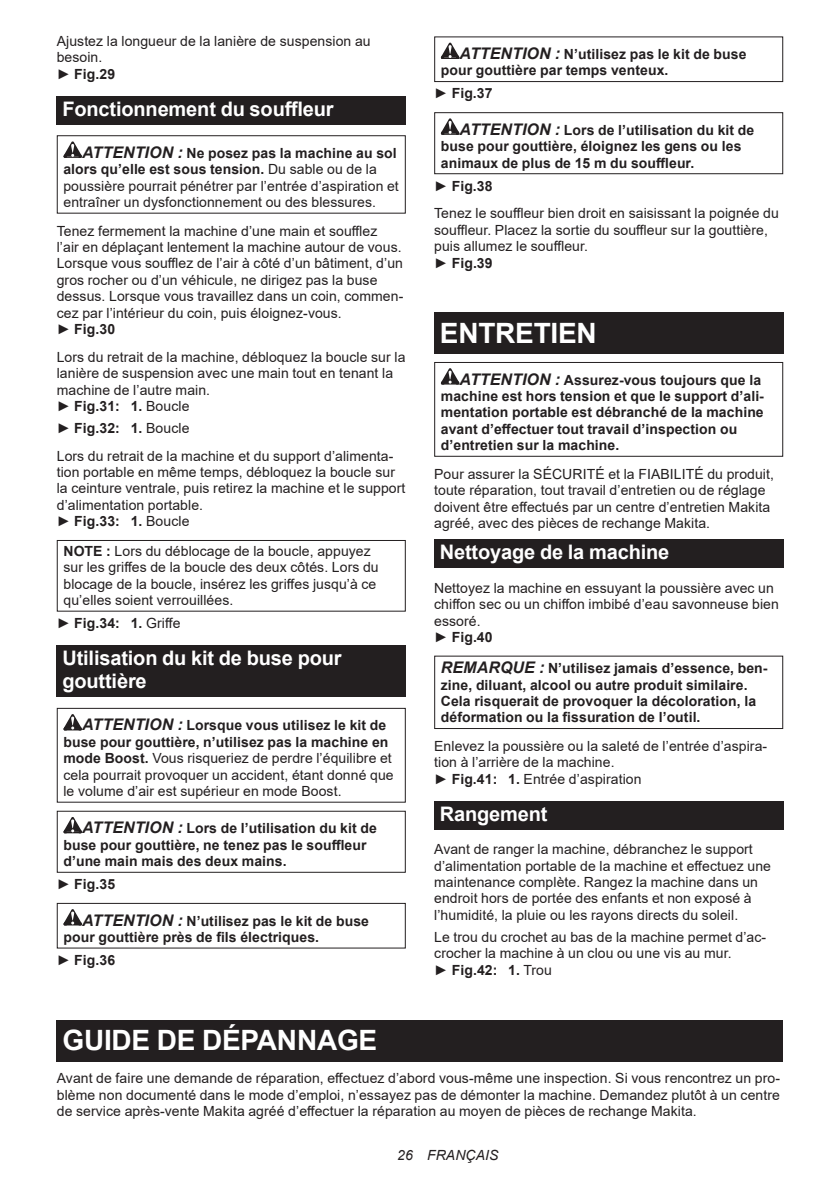
<style>
.page{position:relative;width:840px;height:1191px;background:#fff}
.page>*{position:absolute;margin:0;border:0;box-sizing:border-box;transform-origin:0 0}
.t1{font:700 28px "Arial";letter-spacing:-.01em;color:#fff}
.t2{font:700 20px/23.4px "Arial";letter-spacing:-.01em;color:#fff}
.t3{font:14px/16.4px "Arial";letter-spacing:.005em;color:#231f20}
.t4{font:700 14px/16.4px "Arial";letter-spacing:.005em;color:#231f20}
.t5{font:italic 14px "Arial";letter-spacing:.005em;color:#231f20}
.s1{font-weight:700}
.s2{font-weight:700;font-style:italic;font-size:16px}
.s3{font-weight:400}
.s4{font-style:italic;font-size:16px}
</style>
<div class="page">
<div style="left:57px;top:96px;width:348px;height:28px;background:#231f20"></div>
<svg style="left:63px;top:141px;width:19px;height:17px"></svg>
<div style="left:57px;top:135px;width:348px;height:79px;border:1px solid #231f20"></div>
<div style="left:57px;top:540px;width:348px;height:71px;border:1px solid #231f20"></div>
<div style="left:57px;top:645px;width:348px;height:52px;background:#231f20"></div>
<svg style="left:63px;top:714px;width:19px;height:16px"></svg>
<div style="left:57px;top:708px;width:348px;height:94px;border:1px solid #231f20"></div>
<svg style="left:63px;top:817px;width:19px;height:16px"></svg>
<div style="left:57px;top:810px;width:348px;height:62px;border:1px solid #231f20"></div>
<svg style="left:63px;top:909px;width:19px;height:16px"></svg>
<div style="left:57px;top:903px;width:348px;height:45px;border:1px solid #231f20"></div>
<svg style="left:440px;top:43px;width:19px;height:16px"></svg>
<div style="left:434px;top:36px;width:348px;height:46px;border:1px solid #231f20"></div>
<svg style="left:440px;top:118px;width:19px;height:17px"></svg>
<div style="left:434px;top:112px;width:348px;height:62px;border:1px solid #231f20"></div>
<div style="left:434px;top:313px;width:348px;height:41px;background:#231f20"></div>
<svg style="left:440px;top:368px;width:19px;height:16px"></svg>
<div style="left:434px;top:362px;width:348px;height:95px;border:1px solid #231f20"></div>
<div style="left:434px;top:539px;width:348px;height:29px;background:#231f20"></div>
<div style="left:434px;top:655px;width:348px;height:74px;border:1px solid #231f20"></div>
<div style="left:434px;top:801px;width:348px;height:28px;background:#231f20"></div>
<div style="left:57px;top:1020px;width:725px;height:41px;background:#231f20"></div>
<p class="t3" style="left:57px;top:33px;width:315px">Ajustez la longueur de la lanière de suspension au besoin.<br>► <span class="s1">Fig.29</span></p>
<h2 class="t2" style="left:62px;top:97px;width:272px">Fonctionnement du souffleur</h2>
<p class="t3" style="left:63px;top:145px;width:337px;text-indent:19px"><span class="s2">ATTENTION :</span> <span class="s1">Ne posez pas la machine au sol alors qu’elle est sous tension.</span> Du sable ou de la poussière pourrait pénétrer par l’entrée d’aspiration et entraîner un dysfonctionnement ou des blessures.</p>
<p class="t3" style="left:57px;top:222px;width:348px">Tenez fermement la machine d’une main et soufflez<br>l’air en déplaçant lentement la machine autour de vous.<br>Lorsque vous soufflez de l’air à côté d’un bâtiment, d’un gros rocher ou d’un véhicule, ne dirigez pas la buse dessus. Lorsque vous travaillez dans un coin, commen&shy;cez par l’intérieur du coin, puis éloignez-vous.<br>► <span class="s1">Fig.30</span></p>
<p class="t3" style="left:57px;top:348px;width:350px">Lors du retrait de la machine, débloquez la boucle sur la lanière de suspension avec une main tout en tenant la machine de l’autre main.<br>► <span class="s1">Fig.31: 1.</span> Boucle</p>
<p class="t3" style="left:57px;top:414px;width:338px;line-height:27.8px">► <span class="s1">Fig.32: 1.</span> Boucle<br>Lors du retrait de la machine et du support d’alimenta-</p>
<p class="t3" style="left:57px;top:464px;width:350px">tion portable en même temps, débloquez la boucle sur la ceinture ventrale, puis retirez la machine et le support d’alimentation portable.<br>► <span class="s1">Fig.33: 1.</span> Boucle</p>
<p class="t3" style="left:63px;top:542px;width:316px"><span class="s1">NOTE :</span> Lors du déblocage de la boucle, appuyez sur les griffes de la boucle des deux côtés. Lors du blocage de la boucle, insérez les griffes jusqu’à ce qu’elles soient verrouillées.</p>
<p class="t4" style="left:57px;top:615px;width:125px"><span class="s3">►</span> Fig.34: 1. <span class="s3">Griffe</span></p>
<h2 class="t2" style="left:62px;top:646px;width:280px">Utilisation du kit de buse pour gouttière</h2>
<p class="t3" style="left:63px;top:717px;width:331px;text-indent:19px"><span class="s2">ATTENTION :</span> <span class="s1">Lorsque vous utilisez le kit de buse pour gouttière, n’utilisez pas la machine en mode Boost.</span> Vous risqueriez de perdre l’équilibre et cela pourrait provoquer un accident, étant donné que le volume d’air est supérieur en mode Boost.</p>
<p class="t4" style="left:63px;top:820px;width:315px;text-indent:19px"><span class="s4">ATTENTION :</span> Lors de l’utilisation du kit de buse pour gouttière, ne tenez pas le souffleur d’une main mais des deux mains.</p>
<p class="t4" style="left:57px;top:876px;width:60px"><span class="s3">►</span> Fig.35</p>
<p class="t4" style="left:63px;top:912px;width:307px;text-indent:19px"><span class="s4">ATTENTION :</span> N’utilisez pas le kit de buse pour gouttière près de fils électriques.</p>
<p class="t4" style="left:57px;top:952px;width:60px"><span class="s3">►</span> Fig.36</p>
<p class="t4" style="left:440px;top:46px;width:307px;text-indent:19px"><span class="s4">ATTENTION :</span> N’utilisez pas le kit de buse pour gouttière par temps venteux.</p>
<p class="t4" style="left:434px;top:85px;width:60px"><span class="s3">►</span> Fig.37</p>
<p class="t4" style="left:440px;top:122px;width:315px;text-indent:19px"><span class="s4">ATTENTION :</span> Lors de l’utilisation du kit de buse pour gouttière, éloignez les gens ou les animaux de plus de 15 m du souffleur.</p>
<p class="t3" style="left:434px;top:172px;width:346px;line-height:27.8px">► <span class="s1">Fig.38<br></span>Tenez le souffleur bien droit en saisissant la poignée du</p>
<p class="t3" style="left:434px;top:221px;width:335px">souffleur. Placez la sortie du souffleur sur la gouttière, puis allumez le souffleur.<br>► <span class="s1">Fig.39</span></p>
<h1 class="t1" style="left:439px;top:313px;width:158px">ENTRETIEN</h1>
<p class="t4" style="left:440px;top:371px;width:324px;text-indent:19px"><span class="s4">ATTENTION :</span> Assurez-vous toujours que la machine est hors tension et que le support d’ali&shy;mentation portable est débranché de la machine avant d’effectuer tout travail d’inspection ou d’entretien sur la machine.</p>
<p class="t3" style="left:434px;top:465px;width:341px">Pour assurer la SÉCURITÉ et la FIABILITÉ du produit, toute réparation, tout travail d’entretien ou de réglage doivent être effectués par un centre d’entretien Makita agréé, avec des pièces de rechange Makita.</p>
<h2 class="t2" style="left:439px;top:541px;width:231px">Nettoyage de la machine</h2>
<p class="t3" style="left:434px;top:579px;width:346px">Nettoyez la machine en essuyant la poussière avec un chiffon sec ou un chiffon imbibé d’eau savonneuse bien essoré.<br>► <span class="s1">Fig.40</span></p>
<p class="t4" style="left:440px;top:660px;width:328px"><span class="s4">REMARQUE :</span> N’utilisez jamais d’essence, ben&shy;zine, diluant, alcool ou autre produit similaire.<br>Cela risquerait de provoquer la décoloration, la déformation ou la fissuration de l’outil.</p>
<p class="t3" style="left:434px;top:738px;width:334px">Enlevez la poussière ou la saleté de l’entrée d’aspira&shy;tion à l’arrière de la machine.<br>► <span class="s1">Fig.41: 1.</span> Entrée d’aspiration</p>
<h2 class="t2" style="left:439px;top:802px;width:109px">Rangement</h2>
<p class="t3" style="left:434px;top:841px;width:338px">Avant de ranger la machine, débranchez le support d’alimentation portable de la machine et effectuez une maintenance complète. Rangez la machine dans un endroit hors de portée des enfants et non exposé à l’humidité, la pluie ou les rayons directs du soleil.</p>
<p class="t3" style="left:434px;top:928px;width:333px">Le trou du crochet au bas de la machine permet d’ac&shy;crocher la machine à un clou ou une vis au mur.<br>► <span class="s1">Fig.42: 1.</span> Trou</p>
<h1 class="t1" style="left:62px;top:1020px;width:316px">GUIDE DE DÉPANNAGE</h1>
<p class="t3" style="left:57px;top:1070px;width:724px;text-align:justify">Avant de faire une demande de réparation, effectuez d’abord vous-même une inspection. Si vous rencontrez un pro&shy;blème non documenté dans le mode d’emploi, n’essayez pas de démonter la machine. Demandez plutôt à un centre de service après-vente Makita agréé d’effectuer la réparation au moyen de pièces de rechange Makita.</p>
<p class="t5" style="left:397px;top:1146px;width:103px">26 FRANÇAIS</p>
</div>
